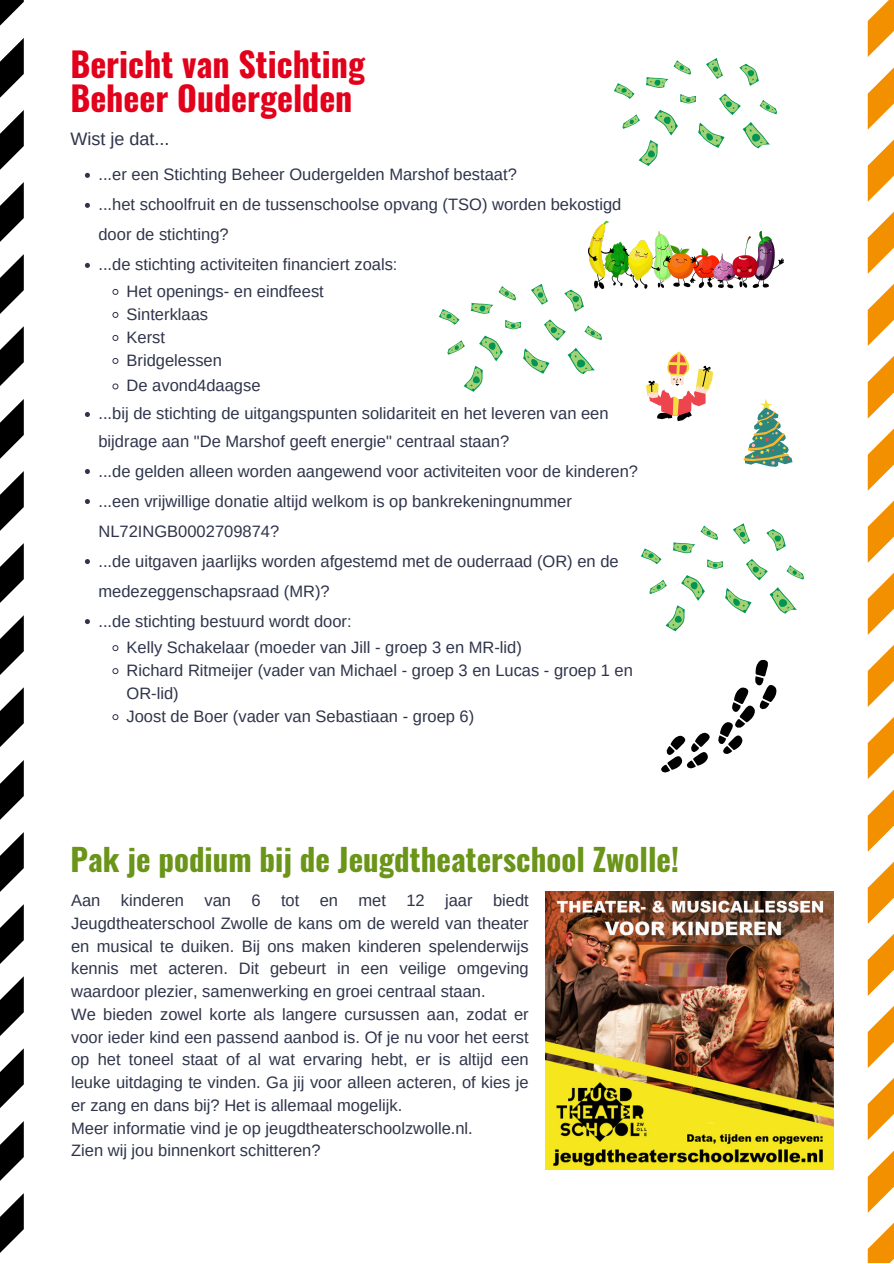
<style>
.page{position:relative;width:894px;height:1264px;background:#fff}
.page>*{position:absolute;margin:0;border:0;box-sizing:border-box;transform-origin:0 0}
.t1{font:700 33.9px/33.8px "Oswald";color:#e2001a}
.t2{font:700 30.9px "Oswald";color:#6a9519}
.t3{font:18px "Arimo";color:#2f344a}
.t4{font:16.5px/22.8px "Arimo";color:#2f344a}
</style>
<div class="page">
<svg style="left:0;top:0;width:24px;height:1253px"></svg>
<svg style="left:867px;top:0;width:26px;height:1263px"></svg>
<img style="left:545px;top:891px;width:288px;height:277px">
<svg style="left:85px;top:173px;width:5px;height:5px"></svg>
<svg style="left:85px;top:203px;width:5px;height:5px"></svg>
<svg style="left:85px;top:263px;width:5px;height:5px"></svg>
<svg style="left:112px;top:289px;width:6px;height:6px"></svg>
<svg style="left:112px;top:312px;width:6px;height:6px"></svg>
<svg style="left:112px;top:335px;width:6px;height:6px"></svg>
<svg style="left:112px;top:358px;width:6px;height:6px"></svg>
<svg style="left:112px;top:383px;width:6px;height:6px"></svg>
<svg style="left:85px;top:412px;width:5px;height:5px"></svg>
<svg style="left:85px;top:469px;width:5px;height:5px"></svg>
<svg style="left:85px;top:499px;width:5px;height:5px"></svg>
<svg style="left:85px;top:559px;width:5px;height:5px"></svg>
<svg style="left:85px;top:619px;width:5px;height:5px"></svg>
<svg style="left:112px;top:645px;width:6px;height:6px"></svg>
<svg style="left:112px;top:668px;width:6px;height:6px"></svg>
<svg style="left:112px;top:714px;width:6px;height:6px"></svg>
<img style="left:588px;top:221px;width:195px;height:68px">
<svg style="left:646px;top:351px;width:66px;height:70px"></svg>
<hr style="left:668px;top:362px;width:19px;height:3px;background:#f3df42">
<svg style="left:743px;top:399px;width:49px;height:68px"></svg>
<svg style="left:718px;top:659px;width:59px;height:95px"></svg>
<svg style="left:661px;top:732px;width:49px;height:41px"></svg>
<svg style="left:646px;top:60px;width:45px;height:28px"></svg>
<svg style="left:739px;top:64px;width:19px;height:22px"></svg>
<svg style="left:719px;top:94px;width:21px;height:21px"></svg>
<svg style="left:614px;top:83px;width:20px;height:16px"></svg>
<svg style="left:698px;top:123px;width:26px;height:25px"></svg>
<svg style="left:706px;top:58px;width:16px;height:21px"></svg>
<svg style="left:680px;top:94px;width:15px;height:9px"></svg>
<svg style="left:759px;top:100px;width:18px;height:14px"></svg>
<svg style="left:742px;top:122px;width:27px;height:26px"></svg>
<svg style="left:622px;top:110px;width:55px;height:56px"></svg>
<svg style="left:470px;top:286px;width:46px;height:28px"></svg>
<svg style="left:564px;top:289px;width:19px;height:23px"></svg>
<svg style="left:544px;top:319px;width:21px;height:22px"></svg>
<svg style="left:439px;top:309px;width:20px;height:16px"></svg>
<svg style="left:523px;top:348px;width:26px;height:26px"></svg>
<svg style="left:531px;top:284px;width:17px;height:21px"></svg>
<svg style="left:505px;top:320px;width:16px;height:9px"></svg>
<svg style="left:584px;top:325px;width:18px;height:15px"></svg>
<svg style="left:567px;top:348px;width:27px;height:26px"></svg>
<svg style="left:447px;top:335px;width:55px;height:57px"></svg>
<svg style="left:672px;top:525px;width:45px;height:28px"></svg>
<svg style="left:766px;top:529px;width:19px;height:22px"></svg>
<svg style="left:746px;top:559px;width:21px;height:21px"></svg>
<svg style="left:641px;top:548px;width:20px;height:16px"></svg>
<svg style="left:725px;top:588px;width:26px;height:25px"></svg>
<svg style="left:733px;top:523px;width:16px;height:21px"></svg>
<svg style="left:707px;top:559px;width:15px;height:10px"></svg>
<svg style="left:786px;top:565px;width:17px;height:14px"></svg>
<svg style="left:769px;top:587px;width:27px;height:26px"></svg>
<svg style="left:649px;top:575px;width:55px;height:56px"></svg>
<p class="t1" style="left:70px;top:46px;width:296px">Bericht van Stichting<br>Beheer Oudergelden</p>
<p class="t3" style="left:70px;top:129px;width:100px">Wist je dat...</p>
<p class="t4" style="left:98px;top:163px;width:420px">...er een Stichting Beheer Oudergelden Marshof bestaat?</p>
<p class="t4" style="left:98px;top:190px;width:524px;line-height:30px">...het schoolfruit en de tussenschoolse opvang (TSO) worden bekostigd door de stichting?</p>
<p class="t4" style="left:98px;top:253px;width:300px">...de stichting activiteiten financiert zoals:</p>
<p class="t4" style="left:126px;top:280px;width:199px">Het openings- en eindfeest</p>
<p class="t4" style="left:126px;top:303px;width:83px">Sinterklaas</p>
<p class="t4" style="left:126px;top:326px;width:40px">Kerst</p>
<p class="t4" style="left:126px;top:349px;width:97px">Bridgelessen</p>
<p class="t4" style="left:126px;top:374px;width:135px">De avond4daagse</p>
<p class="t4" style="left:98px;top:400px;width:511px;line-height:28px">...bij de stichting de uitgangspunten solidariteit en het leveren van een bijdrage aan "De Marshof geeft energie" centraal staan?</p>
<p class="t4" style="left:98px;top:459px;width:541px">...de gelden alleen worden aangewend voor activiteiten voor de kinderen?</p>
<p class="t4" style="left:98px;top:486px;width:475px;line-height:30px">...een vrijwillige donatie altijd welkom is op bankrekeningnummer<br>NL72INGB0002709874?</p>
<p class="t4" style="left:98px;top:546px;width:521px;line-height:30px">...de uitgaven jaarlijks worden afgestemd met de ouderraad (OR) en de medezeggenschapsraad (MR)?</p>
<p class="t4" style="left:98px;top:609px;width:255px">...de stichting bestuurd wordt door:</p>
<p class="t4" style="left:126px;top:636px;width:397px">Kelly Schakelaar (moeder van Jill - groep 3 en MR-lid)</p>
<p class="t4" style="left:126px;top:659px;width:508px">Richard Ritmeijer (vader van Michael - groep 3 en Lucas - groep 1 en<br>OR-lid)</p>
<h1 class="t4" style="left:126px;top:705px;width:349px">Joost de Boer (vader van Sebastiaan - groep 6)</h1>
<p class="t2" style="left:70px;top:835px;width:610px">Pak je podium bij de Jeugdtheaterschool Zwolle!</p>
<p class="t4" style="left:71px;top:888px;width:459px;text-align:justify">Aan kinderen van 6 tot en met 12 jaar biedt Jeugdtheaterschool Zwolle de kans om de wereld van theater en musical te duiken. Bij ons maken kinderen spelenderwijs kennis met acteren. Dit gebeurt in een veilige omgeving waardoor plezier, samenwerking en groei centraal staan.</p>
<p class="t4" style="left:71px;top:1002px;width:459px;text-align:justify">We bieden zowel korte als langere cursussen aan, zodat er voor ieder kind een passend aanbod is. Of je nu voor het eerst op het toneel staat of al wat ervaring hebt, er is altijd een leuke uitdaging te vinden. Ga jij voor alleen acteren, of kies je er zang en dans bij? Het is allemaal mogelijk.</p>
<p class="t4" style="left:71px;top:1116px;width:403px">Meer informatie vind je op jeugdtheaterschoolzwolle.nl.</p>
<p class="t4" style="left:71px;top:1139px;width:251px">Zien wij jou binnenkort schitteren?</p>
</div>
